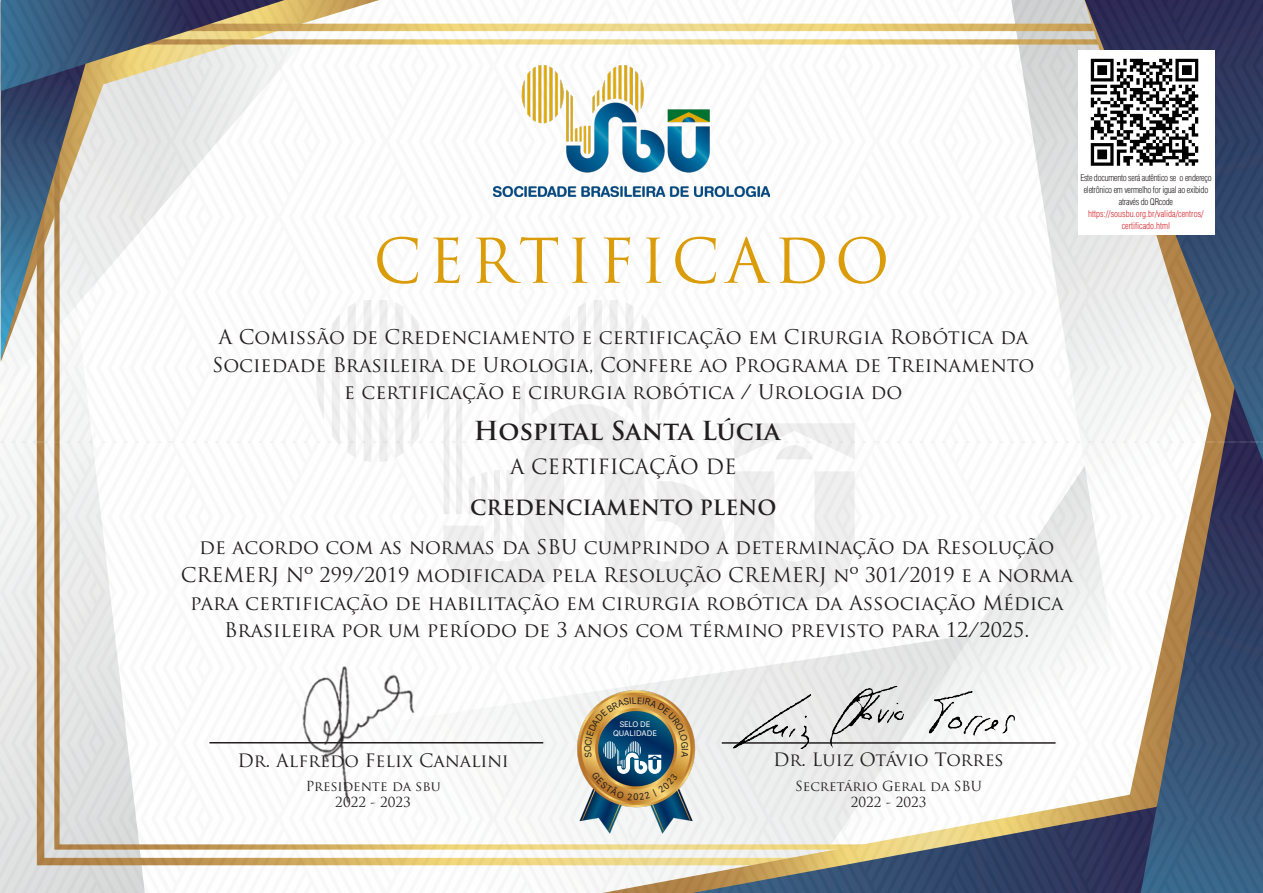
<style>
.page{position:relative;width:1263px;height:893px;background:#fff}
.page>*{position:absolute;margin:0;border:0;box-sizing:border-box;transform-origin:0 0}
.t1{font:60px "Trajan Pro";letter-spacing:.1em;color:#db9c0a}
.t2{font:700 25.5px "Trajan Pro";color:#231f20}
.t3{font:700 20.55px "Trajan Pro";color:#231f20}
.t4{font:20.55px "Trajan Pro";color:#231f20}
.t5{font:19.8px/27.8px "Trajan Pro";color:#231f20;text-align:center}
.t6{font:18px "Trajan Pro";color:#231f20}
.t7{font:13.5px "Trajan Pro";color:#231f20}
.t8{font:300 condensed 9px/12px "Helvetica";letter-spacing:-.03em;color:#231f20;text-align:center}
.t9{font:300 condensed 9px/12px "Helvetica";color:#d1232a;text-align:center}
.t10{font:7.8px/9.3px "Adelle Sans";color:#fff;text-align:center}
</style>
<div class="page">
<img style="left:0;top:0;width:1263px;height:893px">
<img style="left:493px;top:66px;width:277px;height:130px">
<hr style="left:209px;top:742px;width:334px;height:1px;background:#231f20">
<img style="left:252px;top:633px;width:218px;height:195px">
<img style="left:573px;top:685px;width:126px;height:154px">
<svg style="left:734px;top:423px;width:121px;height:36px"></svg>
<svg style="left:734px;top:471px;width:121px;height:131px"></svg>
<svg style="left:316px;top:339px;width:8px;height:81px"></svg>
<svg style="left:332px;top:314px;width:8px;height:132px"></svg>
<svg style="left:348px;top:302px;width:8px;height:155px"></svg>
<svg style="left:364px;top:300px;width:8px;height:162px"></svg>
<svg style="left:379px;top:300px;width:8px;height:162px"></svg>
<svg style="left:395px;top:302px;width:8px;height:156px"></svg>
<svg style="left:411px;top:314px;width:8px;height:132px"></svg>
<svg style="left:427px;top:338px;width:8px;height:84px"></svg>
<svg style="left:444px;top:300px;width:281px;height:302px"></svg>
<hr style="left:722px;top:742px;width:333px;height:2px;background:#231f20">
<img style="left:733px;top:687px;width:282px;height:61px">
<div style="left:1078px;top:50px;width:136px;height:123px;background:#fff"></div>
<div style="left:1078px;top:171px;width:136px;height:64px;background:#fff"></div>
<img style="left:1090px;top:58px;width:109px;height:108px">
<svg style="left:584px;top:697px;width:104px;height:103px;background:#88856b"></svg>
<p class="t1" style="left:373px;top:223px;width:518px">CERTIFICADO</p>
<p class="t5" style="left:212px;top:323px;width:824px">A Comissão de Credenciamento e certificação em Cirurgia Robótica da<br>Sociedade Brasileira de Urologia, Confere ao Programa de Treinamento e certificação e cirurgia robótica / Urologia do</p>
<p class="t2" style="left:474px;top:415px;width:308px">Hospital Santa Lúcia</p>
<p class="t4" style="left:510px;top:454px;width:228px">A CERTIFICAÇÃO DE</p>
<p class="t3" style="left:470px;top:494px;width:308px">CREDENCIAMENTO PLENO</p>
<p class="t8" style="left:1080px;top:171px;width:133px">Este documento será autêntico se o endereço eletrônico em vermelho for igual ao exibido através do QRcode</p>
<p class="t9" style="left:1088px;top:207px;width:117px">https://sousbu.org.br/valida/centros/ certificado.html</p>
<p class="t5" style="left:181px;top:533px;width:894px">de acordo com as normas da SBU cumprindo a determinação da Resolução CREMERJ Nº 299/2019 modificada pela Resolução CREMERJ nº 301/2019 e a norma para certificação de habilitação em cirurgia robótica da Associação Médica Brasileira por um período de 3 anos com término previsto para 12/2025.</p>
<p class="t6" style="left:237px;top:748px;width:273px">Dr. Alfredo Felix Canalini</p>
<p class="t7" style="left:306px;top:778px;width:136px">Presidente da sbu</p>
<p class="t7" style="left:335px;top:794px;width:77px">2022 - 2023</p>
<p class="t10" style="left:613px;top:719px;width:45px">SELO DE<br>QUALIDADE</p>
<p class="t6" style="left:773px;top:748px;width:232px">Dr. Luiz Otávio Torres</p>
<p class="t7" style="left:795px;top:778px;width:188px">Secretário Geral da SBU</p>
<p class="t7" style="left:851px;top:794px;width:77px">2022 - 2023</p>
</div>
